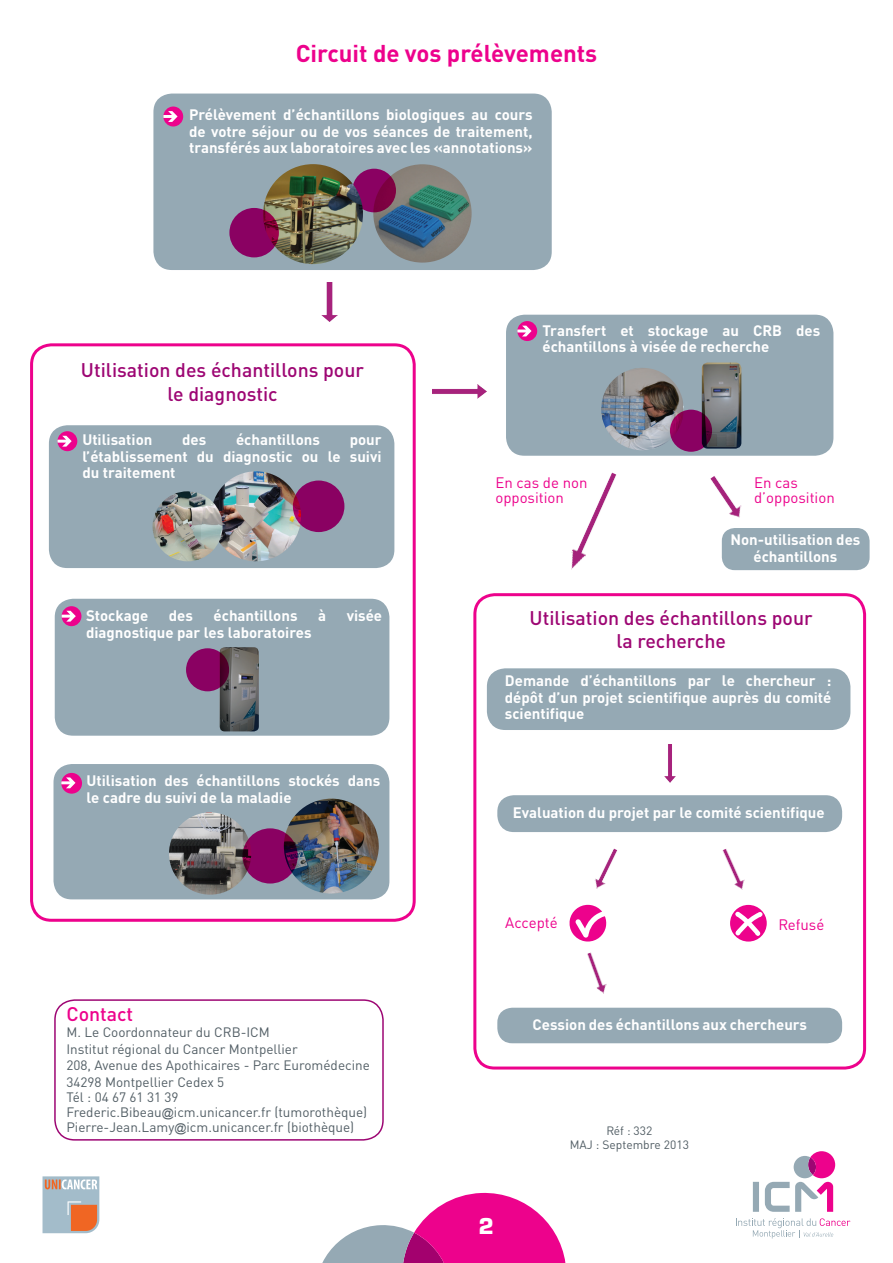
<style>
.page{position:relative;width:893px;height:1263px;background:#fff}
.page>*{position:absolute;margin:0;border:0;box-sizing:border-box;transform-origin:0 0}
.t1{font:700 24px "DINOT";color:#ed028c}
.t2{font:900 24px "Eurostile";color:#fff}
.t3{font:500 19.5px/23.4px "DINOT";color:#9d0673;text-align:center}
.t4{font:500 19.5px "DINOT";color:#ed028c}
.t5{font:700 15px/16.5px "DINOT";color:#fff;text-align:justify}
.t6{font:15px/15px "DINOT";color:#ed028c}
.t7{font:13.5px/16.5px "DINOT";color:#525e65}
.t8{font:12px/13.5px "DINOT";color:#525e65;text-align:center}
.s1{font-family:"Arial";font-size:12px}
</style>
<div class="page">
<div style="left:153px;top:94px;width:399px;height:176px;background:#95a9b4;border-radius:18px"></div>
<div style="left:163px;top:107px;width:20px;height:19px;background:#ed028c;border-radius:50%"></div>
<svg style="left:163px;top:111px;width:15px;height:11px"></svg>
<div style="left:54px;top:999px;width:330px;height:141px;border:2px solid #9d0673;border-radius:20px"></div>
<div style="left:506px;top:315px;width:327px;height:141px;background:#95a9b4;border-radius:18px"></div>
<img style="left:710px;top:476px;width:32px;height:42px">
<img style="left:571px;top:472px;width:46px;height:98px">
<div style="left:722px;top:528px;width:148px;height:42px;background:#95a9b4;border-radius:13px"></div>
<svg style="left:322px;top:1192px;width:244px;height:71px"></svg>
<svg style="left:736px;top:1218px;width:114px;height:20px"></svg>
<div style="left:753px;top:1182px;width:6px;height:30px;background:#95a9b4"></div>
<svg style="left:765px;top:1151px;width:70px;height:61px"></svg>
<svg style="left:43px;top:1176px;width:56px;height:57px;background:#bcada7"></svg>
<img style="left:432px;top:384px;width:55px;height:15px">
<img style="left:322px;top:283px;width:16px;height:39px">
<div style="left:30px;top:343px;width:386px;height:579px;border:3px solid #ed028c;border-radius:20px"></div>
<div style="left:49px;top:425px;width:345px;height:143px;background:#95a9b4;border-radius:18px"></div>
<div style="left:57px;top:431px;width:20px;height:20px;background:#ed028c;border-radius:50%"></div>
<svg style="left:57px;top:436px;width:15px;height:11px"></svg>
<img style="left:211px;top:471px;width:90px;height:90px;border-radius:45px">
<img style="left:153px;top:491px;width:70px;height:70px;border-radius:35px">
<svg style="left:293px;top:480px;width:51px;height:52px;background:#8c0260"></svg>
<div style="left:55px;top:599px;width:334px;height:137px;background:#95a9b4;border-radius:18px"></div>
<div style="left:62px;top:606px;width:19px;height:20px;background:#ed028c;border-radius:50%"></div>
<svg style="left:62px;top:611px;width:14px;height:11px"></svg>
<div style="left:54px;top:764px;width:335px;height:135px;background:#95a9b4;border-radius:18px"></div>
<div style="left:61px;top:773px;width:21px;height:21px;background:#ed028c;border-radius:50%"></div>
<svg style="left:61px;top:777px;width:15px;height:11px"></svg>
<div style="left:473px;top:593px;width:393px;height:476px;border:3px solid #ed028c;border-radius:20px"></div>
<div style="left:487px;top:668px;width:363px;height:62px;background:#95a9b4;border-radius:18px"></div>
<div style="left:497px;top:795px;width:345px;height:37px;background:#95a9b4;border-radius:16px"></div>
<img style="left:722px;top:849px;width:23px;height:41px">
<img style="left:594px;top:848px;width:24px;height:41px">
<svg style="left:569px;top:905px;width:38px;height:36px"></svg>
<div style="left:730px;top:905px;width:37px;height:36px;background:#ed028c;border-radius:50%"></div>
<svg style="left:731px;top:907px;width:35px;height:31px"></svg>
<img style="left:664px;top:745px;width:11px;height:37px">
<img style="left:587px;top:952px;width:20px;height:42px">
<div style="left:497px;top:1008px;width:345px;height:35px;background:#95a9b4;border-radius:15px"></div>
<img style="left:220px;top:647px;width:39px;height:84px">
<svg style="left:186px;top:648px;width:43px;height:43px"></svg>
<img style="left:702px;top:362px;width:39px;height:87px">
<img style="left:601px;top:368px;width:83px;height:82px;border-radius:41px">
<svg style="left:670px;top:410px;width:42px;height:42px"></svg>
<img style="left:373px;top:164px;width:99px;height:99px;border-radius:49px">
<svg style="left:352px;top:169px;width:44px;height:43px"></svg>
<img style="left:263px;top:164px;width:100px;height:100px;border-radius:50px">
<svg style="left:229px;top:208px;width:50px;height:49px;background:#89035b"></svg>
<svg style="left:517px;top:321px;width:20px;height:20px"></svg>
<svg style="left:517px;top:326px;width:15px;height:10px"></svg>
<img style="left:169px;top:812px;width:82px;height:83px;border-radius:41px">
<img style="left:284px;top:799px;width:95px;height:94px;border-radius:47px">
<svg style="left:243px;top:828px;width:55px;height:55px;background:#7c0258"></svg>
<h1 class="t1" style="left:296px;top:38px;width:303px">Circuit de vos prélèvements</h1>
<p class="t5" style="left:189px;top:106px;width:345px">Prélèvement d’échantillons biologiques au cours de votre séjour ou de vos séances de traitement, transférés aux laboratoires avec les «annotations»</p>
<h2 class="t3" style="left:81px;top:358px;width:285px">Utilisation des échantillons pour le diagnostic</h2>
<p class="t5" style="left:542px;top:321px;width:279px">Transfert et stockage au CRB des échantillons à visée de recherche</p>
<p class="t5" style="left:82px;top:431px;width:72px">Utilisation</p>
<p class="t5" style="left:182px;top:431px;width:26px">des</p>
<p class="t5" style="left:236px;top:431px;width:85px">échantillons</p>
<p class="t5" style="left:82px;top:431px;width:301px;text-indent:267px">pour l’établissement du diagnostic ou le suivi du traitement</p>
<p class="t5" style="left:86px;top:607px;width:64px">Stockage</p>
<p class="t5" style="left:169px;top:607px;width:26px">des</p>
<p class="t5" style="left:214px;top:607px;width:85px">échantillons</p>
<p class="t5" style="left:318px;top:607px;width:10px">à</p>
<p class="t5" style="left:347px;top:607px;width:37px">visée</p>
<p class="t5" style="left:86px;top:623px;width:227px">diagnostique par les laboratoires</p>
<p class="t5" style="left:87px;top:772px;width:295px">Utilisation des échantillons stockés dans le cadre du suivi de la maladie</p>
<h2 class="t4" style="left:66px;top:1001px;width:68px">Contact</h2>
<p class="t7" style="left:66px;top:1024px;width:305px">M. Le Coordonnateur du CRB-ICM<br>Institut régional du Cancer Montpellier<br>208, Avenue des Apothicaires - Parc Euromédecine 34298 Montpellier Cedex 5</p>
<p class="t7" style="left:66px;top:1089px;width:302px;line-height:15px">Tél : 04 67 61 31 39<br>Frederic.Bibeau<span class="s1">@</span>icm.unicancer.fr (tumorothèque)<br>Pierre-Jean.Lamy<span class="s1">@</span>icm.unicancer.fr (biothèque)</p>
<p class="t6" style="left:495px;top:475px;width:94px">En cas de non opposition</p>
<p class="t6" style="left:754px;top:475px;width:82px">En cas d’opposition</p>
<p class="t5" style="left:730px;top:531px;width:132px;text-align:center">Non-utilisation des échantillons</p>
<h2 class="t3" style="left:530px;top:606px;width:285px">Utilisation des échantillons pour la recherche</h2>
<p class="t5" style="left:505px;top:672px;width:328px">Demande d’échantillons par le chercheur : dépôt d’un projet scientifique auprès du comité scientifique</p>
<p class="t5" style="left:513px;top:804px;width:314px">Evaluation du projet par le comité scientifique</p>
<p class="t6" style="left:505px;top:915px;width:54px">Accepté</p>
<p class="t6" style="left:778px;top:916px;width:47px">Refusé</p>
<p class="t5" style="left:533px;top:1016px;width:276px">Cession des échantillons aux chercheurs</p>
<h1 class="t2" style="left:478px;top:1213px;width:17px">2</h1>
<p class="t8" style="left:570px;top:1124px;width:121px">Réf : 332<br>MAJ : Septembre 2013</p>
</div>
